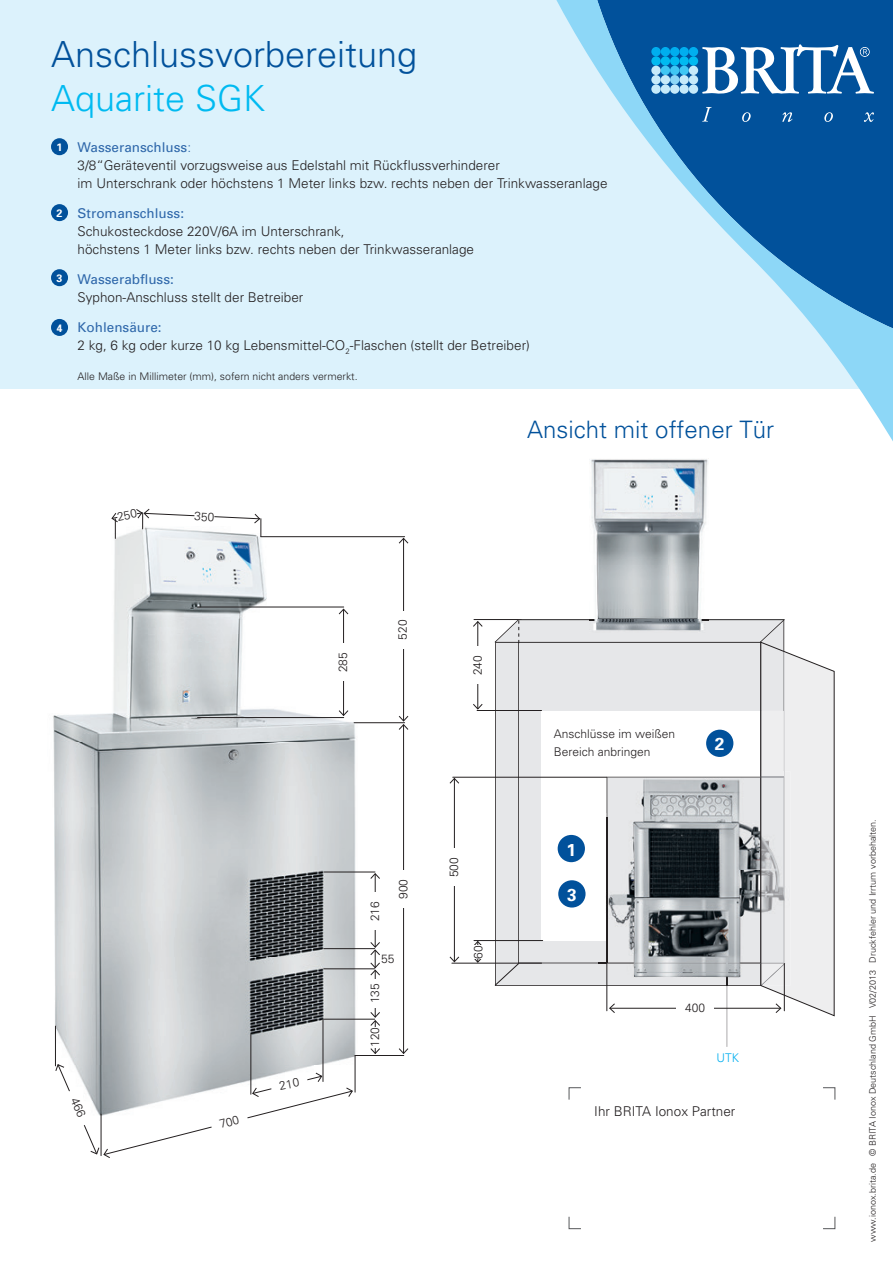
<style>
.page{position:relative;width:893px;height:1263px;background:#fff}
.page>*{position:absolute;margin:0;border:0;box-sizing:border-box;transform-origin:0 0}
.t1{font:300 36px "Univers";color:#01519b}
.t2{font:300 36px "Univers";color:#00baf1}
.t3{font:300 24px "Univers";color:#01519b}
.t4{font:700 17.25px "Univers";color:#fff}
.t5{font:300 13.5px/18px "Univers";color:#231f20}
.t6{font:13.5px "Univers";color:#2e67aa}
.t7{font:300 12px/18px "Univers";color:#231f20}
.t8{font:300 12px "Univers";color:#00aeef}
.t9{font:700 10.8px "Univers";color:#fff}
.t10{font:300 10.5px "Univers";color:#231f20}
.t11{font:300 9px "Univers";color:#231f20}
.s1{font-weight:400;color:#2e67aa}
.s2{color:#2e67aa}
</style>
<div class="page">
<div style="left:0;top:0;width:893px;height:388px;background:#dcf2fc"></div>
<div style="left:51px;top:138px;width:17px;height:17px;background:#01519b;border-radius:50%"></div>
<div style="left:51px;top:204px;width:17px;height:17px;background:#01519b;border-radius:50%"></div>
<div style="left:51px;top:269px;width:17px;height:17px;background:#01519b;border-radius:50%"></div>
<div style="left:51px;top:319px;width:17px;height:17px;background:#01519b;border-radius:50%"></div>
<svg style="left:568px;top:1087px;width:13px;height:13px"></svg>
<svg style="left:568px;top:1216px;width:13px;height:13px"></svg>
<svg style="left:823px;top:1216px;width:12px;height:13px"></svg>
<svg style="left:823px;top:1087px;width:12px;height:13px"></svg>
<svg style="left:523px;top:0;width:370px;height:441px"></svg>
<svg style="left:702px;top:44px;width:172px;height:50px;background:#5e91bf"></svg>
<div style="left:651px;top:47px;width:10px;height:9px;background:#00aeef;border-radius:50%"></div>
<div style="left:651px;top:56px;width:10px;height:10px;background:#00baf1;border-radius:50%"></div>
<div style="left:651px;top:66px;width:10px;height:9px;background:#c6eafa;border-radius:50%"></div>
<div style="left:651px;top:75px;width:10px;height:9px;background:#c6eafa;border-radius:50%"></div>
<svg style="left:651px;top:84px;width:10px;height:10px"></svg>
<div style="left:661px;top:47px;width:9px;height:9px;background:#00aeef;border-radius:50%"></div>
<div style="left:661px;top:56px;width:9px;height:10px;background:#00baf1;border-radius:50%"></div>
<div style="left:661px;top:66px;width:9px;height:9px;background:#40c7f4;border-radius:50%"></div>
<div style="left:661px;top:75px;width:9px;height:9px;background:#c6eafa;border-radius:50%"></div>
<div style="left:661px;top:84px;width:9px;height:10px;background:#c6eafa;border-radius:50%"></div>
<div style="left:670px;top:47px;width:9px;height:9px;background:#00aeef;border-radius:50%"></div>
<div style="left:670px;top:56px;width:9px;height:10px;background:#00baf1;border-radius:50%"></div>
<div style="left:670px;top:66px;width:9px;height:9px;background:#40c7f4;border-radius:50%"></div>
<div style="left:670px;top:75px;width:9px;height:9px;background:#8dd7f7;border-radius:50%"></div>
<div style="left:670px;top:84px;width:9px;height:10px;background:#c6eafa;border-radius:50%"></div>
<div style="left:679px;top:47px;width:10px;height:9px;background:#00aeef;border-radius:50%"></div>
<div style="left:679px;top:56px;width:10px;height:10px;background:#00baf1;border-radius:50%"></div>
<div style="left:679px;top:66px;width:10px;height:9px;background:#40c7f4;border-radius:50%"></div>
<div style="left:679px;top:75px;width:10px;height:9px;background:#c6eafa;border-radius:50%"></div>
<svg style="left:679px;top:84px;width:10px;height:10px"></svg>
<div style="left:689px;top:47px;width:9px;height:9px;background:#00aeef;border-radius:50%"></div>
<div style="left:689px;top:56px;width:9px;height:10px;background:#00baf1;border-radius:50%"></div>
<div style="left:689px;top:66px;width:9px;height:9px;background:#c6eafa;border-radius:50%"></div>
<div style="left:689px;top:75px;width:9px;height:9px;background:#c6eafa;border-radius:50%"></div>
<div style="left:689px;top:84px;width:9px;height:10px;background:#c6eafa;border-radius:50%"></div>
<svg style="left:702px;top:107px;width:10px;height:15px"></svg>
<svg style="left:742px;top:112px;width:9px;height:10px"></svg>
<svg style="left:782px;top:112px;width:10px;height:10px"></svg>
<svg style="left:824px;top:112px;width:9px;height:10px"></svg>
<svg style="left:864px;top:112px;width:10px;height:10px"></svg>
<svg style="left:473px;top:941px;width:10px;height:22px"></svg>
<hr style="left:454px;top:778px;width:1px;height:184px;background:#231f20">
<svg style="left:449px;top:778px;width:10px;height:6px"></svg>
<svg style="left:449px;top:956px;width:10px;height:6px"></svg>
<hr style="left:477px;top:622px;width:1px;height:87px;background:#231f20">
<svg style="left:473px;top:621px;width:10px;height:6px"></svg>
<svg style="left:473px;top:704px;width:10px;height:5px"></svg>
<div style="left:449px;top:848px;width:11px;height:38px;background:#fff"></div>
<div style="left:472px;top:647px;width:12px;height:37px;background:#fff"></div>
<hr style="left:474px;top:940px;width:69px;height:1px;background:#231f20">
<hr style="left:474px;top:619px;width:47px;height:1px;background:#231f20">
<hr style="left:452px;top:963px;width:90px;height:1px;background:#231f20">
<hr style="left:453px;top:777px;width:154px;height:1px;background:#231f20">
<hr style="left:477px;top:710px;width:65px;height:1px;background:#231f20">
<div style="left:473px;top:946px;width:9px;height:13px;background:#fff"></div>
<svg style="left:494px;top:619px;width:341px;height:428px"></svg>
<img style="left:590px;top:459px;width:118px;height:173px">
<img style="left:590px;top:619px;width:118px;height:1px">
<img style="left:590px;top:620px;width:118px;height:1px">
<img style="left:53px;top:537px;width:305px;height:556px">
<hr style="left:355px;top:1055px;width:1px;height:37px;background:#231f20">
<hr style="left:354px;top:722px;width:51px;height:1px;background:#231f20">
<hr style="left:355px;top:1055px;width:49px;height:1px;background:#231f20">
<hr style="left:55px;top:1026px;width:1px;height:40px;background:#231f20">
<hr style="left:403px;top:538px;width:1px;height:183px;background:#231f20">
<svg style="left:399px;top:538px;width:10px;height:6px"></svg>
<hr style="left:403px;top:725px;width:1px;height:328px;background:#231f20">
<svg style="left:399px;top:716px;width:10px;height:14px"></svg>
<svg style="left:399px;top:1048px;width:10px;height:6px"></svg>
<div style="left:398px;top:870px;width:13px;height:37px;background:#fff"></div>
<div style="left:397px;top:611px;width:13px;height:37px;background:#fff"></div>
<hr style="left:261px;top:536px;width:144px;height:1px;background:#231f20">
<hr style="left:198px;top:717px;width:146px;height:1px;background:#231f20">
<hr style="left:198px;top:607px;width:146px;height:1px;background:#231f20">
<hr style="left:343px;top:609px;width:1px;height:106px;background:#231f20">
<svg style="left:339px;top:609px;width:10px;height:5px"></svg>
<svg style="left:339px;top:710px;width:10px;height:6px"></svg>
<div style="left:338px;top:644px;width:12px;height:37px;background:#fff"></div>
<hr style="left:323px;top:1019px;width:1px;height:62px;background:#231f20">
<hr style="left:251px;top:1034px;width:1px;height:60px;background:#231f20">
<hr style="left:324px;top:1019px;width:51px;height:1px;background:#231f20">
<hr style="left:324px;top:948px;width:51px;height:1px;background:#231f20">
<hr style="left:324px;top:872px;width:51px;height:1px;background:#231f20">
<hr style="left:324px;top:968px;width:51px;height:1px;background:#231f20">
<hr style="left:375px;top:874px;width:1px;height:73px;background:#231f20">
<svg style="left:370px;top:873px;width:10px;height:6px"></svg>
<hr style="left:375px;top:1021px;width:1px;height:32px;background:#231f20">
<svg style="left:370px;top:1048px;width:10px;height:6px"></svg>
<hr style="left:375px;top:970px;width:1px;height:47px;background:#231f20">
<svg style="left:370px;top:942px;width:10px;height:33px"></svg>
<svg style="left:370px;top:1012px;width:10px;height:14px"></svg>
<div style="left:369px;top:893px;width:14px;height:37px;background:#fff"></div>
<div style="left:369px;top:1027px;width:10px;height:20px;background:#fff"></div>
<div style="left:369px;top:979px;width:14px;height:28px;background:#fff"></div>
<svg style="left:55px;top:1064px;width:298px;height:94px"></svg>
<svg style="left:111px;top:508px;width:151px;height:30px"></svg>
<h1 class="t1" style="left:51px;top:33px;width:368px">Anschlussvorbereitung</h1>
<h1 class="t2" style="left:51px;top:76px;width:216px">Aquarite SGK</h1>
<p class="t5" style="left:78px;top:137px;width:531px"><span class="s1">Wasseranschluss</span><span class="s2">:<br></span>3/8“Geräteventil vorzugsweise aus Edelstahl mit Rückflussverhinderer<br>im Unterschrank oder höchstens 1 Meter links bzw. rechts neben der Trinkwasseranlage</p>
<p class="t6" style="left:78px;top:204px;width:108px">Stromanschluss:</p>
<p class="t5" style="left:78px;top:221px;width:398px">Schukosteckdose 220V/6A im Unterschrank,<br>höchstens 1 Meter links bzw. rechts neben der Trinkwasseranlage</p>
<p class="t6" style="left:78px;top:270px;width:98px">Wasserabfluss:</p>
<p class="t5" style="left:78px;top:287px;width:227px">Syphon-Anschluss stellt der Betreiber</p>
<p class="t5" style="left:78px;top:317px;width:454px"><span class="s1">Kohlensäure:<br></span>2 kg, 6 kg oder kurze 10 kg Lebensmittel-CO<sub>2</sub>-Flaschen (stellt der Betreiber)</p>
<p class="t9" style="left:57px;top:140px;width:8px">1</p>
<p class="t9" style="left:57px;top:206px;width:8px">2</p>
<p class="t9" style="left:57px;top:271px;width:8px">3</p>
<p class="t9" style="left:57px;top:321px;width:8px">4</p>
<p class="t10" style="left:78px;top:370px;width:282px">Alle Maße in Millimeter (mm), sofern nicht anders vermerkt.</p>
<h2 class="t3" style="left:527px;top:415px;width:248px">Ansicht mit offener Tür</h2>
<p class="t7" style="left:334px;top:672px;width:22px;rotate:-90deg">285</p>
<p class="t7" style="left:393px;top:640px;width:22px;rotate:-90deg">520</p>
<p class="t7" style="left:468px;top:675px;width:22px;rotate:-90deg">240</p>
<p class="t7" style="left:365px;top:921px;width:22px;rotate:-90deg">216</p>
<p class="t7" style="left:394px;top:899px;width:22px;rotate:-90deg">900</p>
<p class="t7" style="left:381px;top:950px;width:15px">55</p>
<p class="t7" style="left:365px;top:1003px;width:22px;rotate:-90deg">135</p>
<p class="t7" style="left:365px;top:1047px;width:22px;rotate:-90deg">120</p>
<p class="t7" style="left:445px;top:877px;width:22px;rotate:-90deg">500</p>
<p class="t7" style="left:469px;top:959px;width:15px;rotate:-90deg">60</p>
<p class="t7" style="left:554px;top:724px;width:123px">Anschlüsse im weißen<br>Bereich anbringen</p>
<p class="t4" style="left:566px;top:838px;width:11px">1</p>
<p class="t4" style="left:567px;top:884px;width:11px">3</p>
<p class="t4" style="left:715px;top:733px;width:11px">2</p>
<p class="t7" style="left:685px;top:998px;width:22px">400</p>
<p class="t8" style="left:716px;top:1051px;width:24px">UTK</p>
<p class="t5" style="left:594px;top:1102px;width:143px">Ihr BRITA Ionox Partner</p>
<p class="t11" style="left:867px;top:1242px;width:424px;rotate:-90deg">www.ionox.brita.de © BRITA Ionox Deutschland GmbH V02/2013 Druckfehler und Irrtum vorbehalten.</p>
</div>
